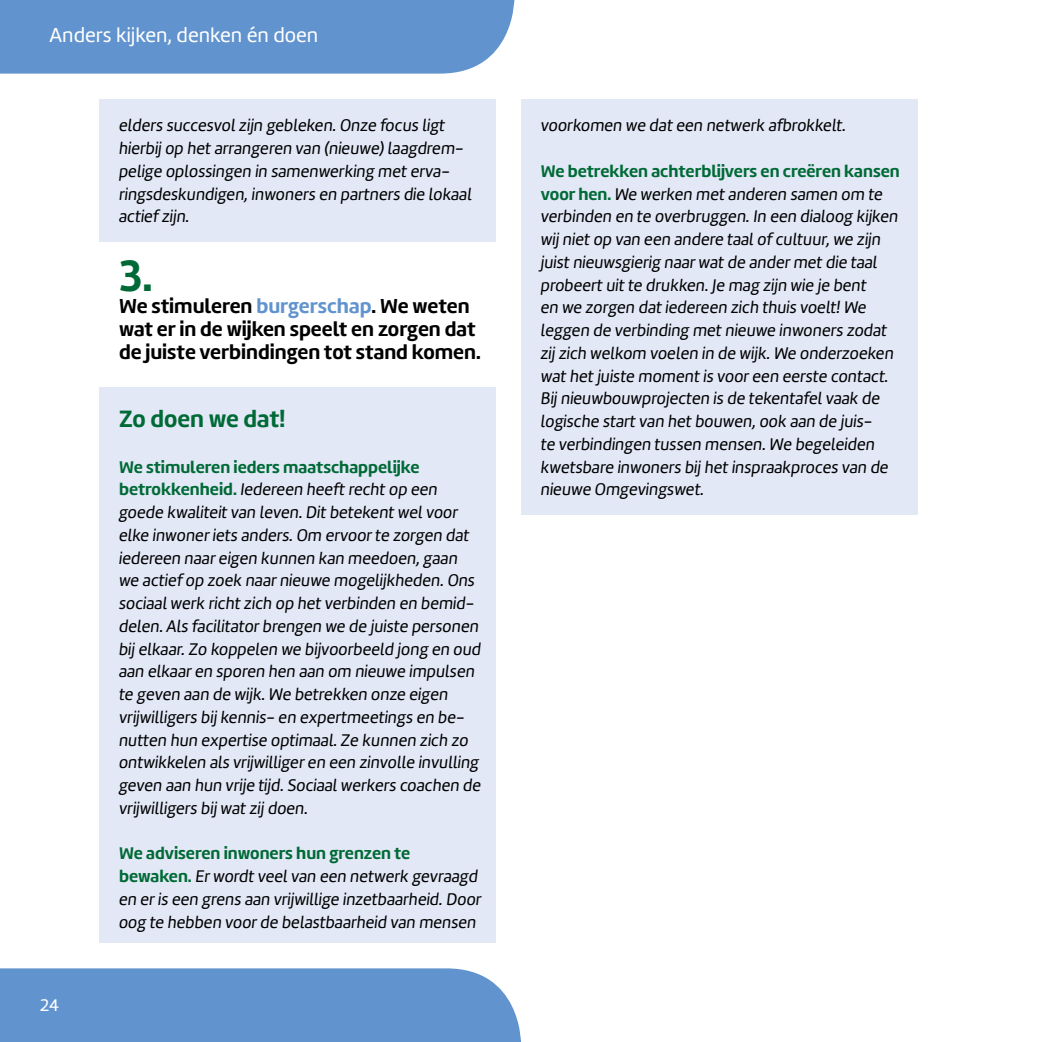
<style>
.page{position:relative;width:1042px;height:1042px;background:#fff}
.page>*{position:absolute;margin:0;border:0;box-sizing:border-box;transform-origin:0 0}
.t1{font:700 45.5px "Amelia";color:#006a36}
.t2{font:700 24.5px "Amelia";color:#006a36}
.t3{font:700 21px/22.8px "Amelia";color:#000}
.t4{font:21px "Amelia";color:#fff}
.t5{font:17.5px/22.8px "Amelia Oblicua";color:#000}
.t6{font:700 17.5px "Amelia";color:#006a36}
.t7{font:17.5px "Amelia";color:#fff}
.s1{color:#6193ce}
.s2{font-family:"Amelia";font-weight:700;color:#006a36}
</style>
<div class="page">
<div style="left:521px;top:99px;width:397px;height:415px;background:#e3e8f7"></div>
<div style="left:99px;top:387px;width:397px;height:556px;background:#e3e8f7"></div>
<div style="left:99px;top:99px;width:397px;height:142px;background:#e3e8f7"></div>
<div style="left:0;top:0;width:514px;height:74px;background:#6193ce"></div>
<div style="left:0;top:968px;width:521px;height:74px;background:#6193ce"></div>
<p class="t4" style="left:50px;top:23px;width:270px">Anders kijken, denken én doen</p>
<p class="t5" style="left:119px;top:114px;width:354px">elders succesvol zijn gebleken. Onze focus ligt hierbij op het arrangeren van (nieuwe) laagdrem&shy;pelige oplossingen in samenwerking met erva&shy;ringsdeskundigen, inwoners en partners die lokaal actief zijn.</p>
<h1 class="t1" style="left:119px;top:249px;width:35px">3.</h1>
<p class="t3" style="left:119px;top:295px;width:363px">We stimuleren <span class="s1">burgerschap</span>. We weten wat er in de wijken speelt en zorgen dat de juiste verbindingen tot stand komen.</p>
<p class="t7" style="left:40px;top:995px;width:21px">24</p>
<h2 class="t2" style="left:119px;top:404px;width:167px">Zo doen we dat!</h2>
<p class="t6" style="left:119px;top:456px;width:302px">We stimuleren ieders maatschappelijke</p>
<p class="t5" style="left:119px;top:478px;width:364px"><span class="s2">betrokkenheid.</span> Iedereen heeft recht op een goede kwaliteit van leven. Dit betekent wel voor elke inwoner iets anders. Om ervoor te zorgen dat iedereen naar eigen kunnen kan meedoen, gaan we actief op zoek naar nieuwe mogelijkheden. Ons sociaal werk richt zich op het verbinden en bemid&shy;delen. Als facilitator brengen we de juiste personen bij elkaar. Zo koppelen we bijvoorbeeld jong en oud aan elkaar en sporen hen aan om nieuwe impulsen te geven aan de wijk. We betrekken onze eigen vrijwilligers bij kennis- en expertmeetings en be&shy;nutten hun expertise optimaal. Ze kunnen zich zo ontwikkelen als vrijwilliger en een zinvolle invulling geven aan hun vrije tijd. Sociaal werkers coachen de vrijwilligers bij wat zij doen.</p>
<p class="t6" style="left:119px;top:843px;width:293px">We adviseren inwoners hun grenzen te</p>
<p class="t5" style="left:119px;top:865px;width:364px"><span class="s2">bewaken.</span> Er wordt veel van een netwerk gevraagd en er is een grens aan vrijwillige inzetbaarheid. Door oog te hebben voor de belastbaarheid van mensen</p>
<p class="t5" style="left:541px;top:114px;width:307px">voorkomen we dat een netwerk afbrokkelt.</p>
<p class="t6" style="left:541px;top:161px;width:360px">We betrekken achterblijvers en creëren kansen</p>
<p class="t5" style="left:541px;top:182px;width:359px"><span class="s2">voor hen.</span> We werken met anderen samen om te verbinden en te overbruggen. In een dialoog kijken wij niet op van een andere taal of cultuur, we zijn juist nieuwsgierig naar wat de ander met die taal probeert uit te drukken. Je mag zijn wie je bent<br>en we zorgen dat iedereen zich thuis voelt! We leggen de verbinding met nieuwe inwoners zodat zij zich welkom voelen in de wijk. We onderzoeken wat het juiste moment is voor een eerste contact.<br>Bij nieuwbouwprojecten is de tekentafel vaak de logische start van het bouwen, ook aan de juis-<br>te verbindingen tussen mensen. We begeleiden kwetsbare inwoners bij het inspraakproces van de nieuwe Omgevingswet.</p>
</div>
